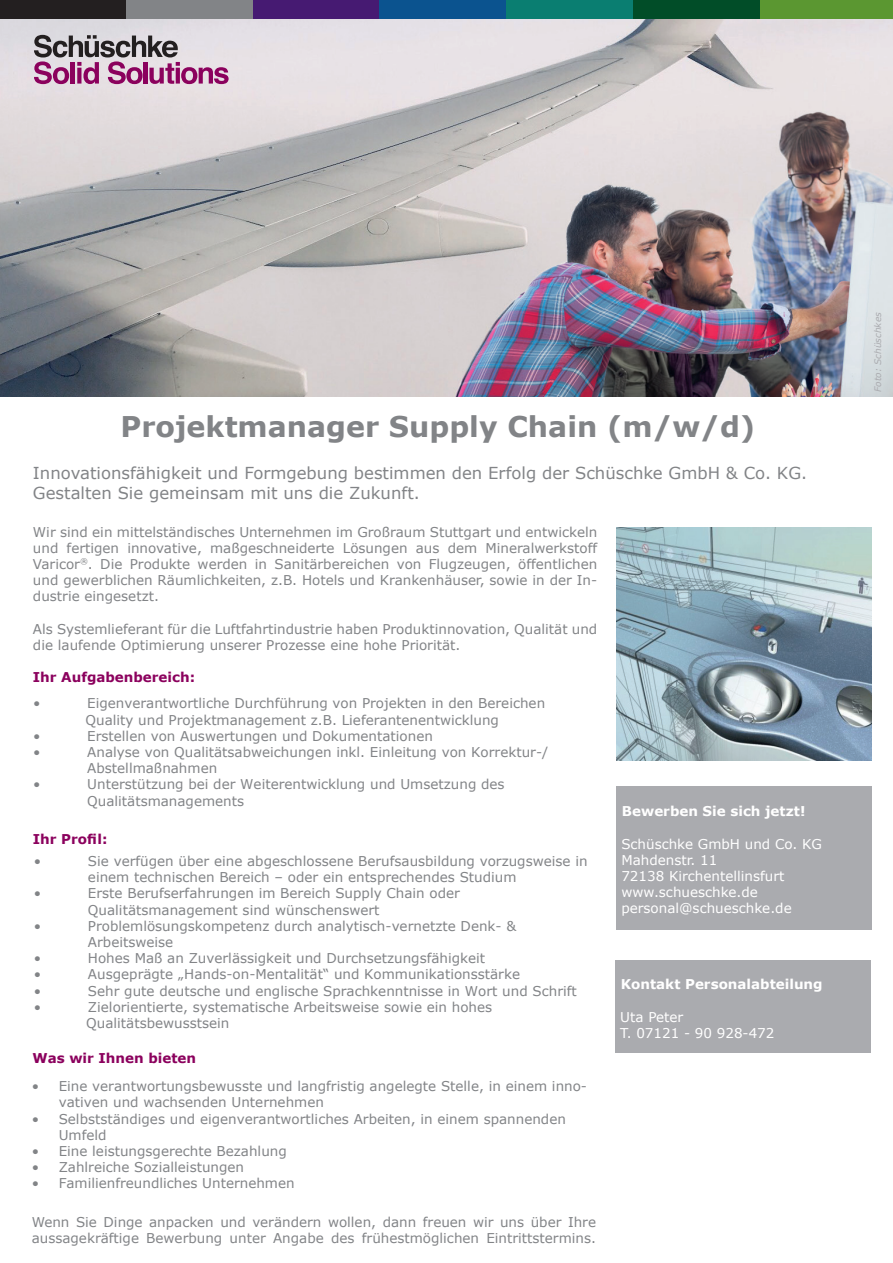
<style>
.page{position:relative;width:893px;height:1263px;background:#fff}
.page>*{position:absolute;margin:0;border:0;box-sizing:border-box;transform-origin:0 0}
.t1{font:700 28.5px "Verdana";color:#828487}
.t2{font:16.5px "Verdana";color:#828487}
.t3{font:13.5px/16.2px "Verdana";color:#828487}
.t4{font:13.5px "Verdana";color:#fff}
.t5{font:700 13.5px "Verdana";color:#8b015d}
.t6{font:700 13.5px "Verdana";color:#fff}
.t7{font:italic 9px "Verdana";color:#aaabaf}
</style>
<div class="page">
<div style="left:0;top:0;width:126px;height:19px;background:#231f20"></div>
<div style="left:126px;top:0;width:127px;height:19px;background:#828487"></div>
<div style="left:253px;top:0;width:127px;height:19px;background:#461a72"></div>
<div style="left:380px;top:0;width:127px;height:19px;background:#0b538f"></div>
<div style="left:507px;top:0;width:127px;height:19px;background:#0a7e71"></div>
<div style="left:634px;top:0;width:127px;height:19px;background:#014d28"></div>
<div style="left:761px;top:0;width:132px;height:19px;background:#5b9731"></div>
<img style="left:0;top:19px;width:893px;height:377px">
<svg style="left:34px;top:35px;width:195px;height:49px;background:#b290a7"></svg>
<div style="left:615px;top:960px;width:256px;height:92px;background:#aaabaf"></div>
<img style="left:617px;top:528px;width:255px;height:232px">
<div style="left:617px;top:787px;width:255px;height:143px;background:#aaabaf"></div>
<p class="t1" style="left:120px;top:407px;width:636px">Projektmanager Supply Chain (m/w/d)</p>
<p class="t2" style="left:33px;top:462px;width:776px">Innovationsfähigkeit und Formgebung bestimmen den Erfolg der Schüschke GmbH &amp; Co. KG.</p>
<p class="t2" style="left:33px;top:482px;width:388px">Gestalten Sie gemeinsam mit uns die Zukunft.</p>
<p class="t3" style="left:33px;top:523px;width:566px;text-align:justify">Wir sind ein mittelständisches Unternehmen im Großraum Stuttgart und entwickeln und fertigen innovative, maßgeschneiderte Lösungen aus dem Mineralwerkstoff Varicor<sup>®</sup>. Die Produkte werden in Sanitärbereichen von Flugzeugen, öffentlichen und gewerblichen Räumlichkeiten, z.B. Hotels und Krankenhäuser, sowie in der In&shy;dustrie eingesetzt.</p>
<p class="t3" style="left:33px;top:621px;width:566px">Als Systemlieferant für die Luftfahrtindustrie haben Produktinnovation, Qualität und die laufende Optimierung unserer Prozesse eine hohe Priorität.</p>
<p class="t5" style="left:33px;top:668px;width:164px">Ihr Aufgabenbereich:</p>
<p class="t3" style="left:33px;top:695px;width:9px">•</p>
<p class="t3" style="left:86px;top:695px;width:461px">Eigenverantwortliche Durchführung von Projekten in den Bereichen<br>Quality und Projektmanagement z.B. Lieferantenentwicklung</p>
<p class="t3" style="left:33px;top:728px;width:9px">•</p>
<p class="t3" style="left:87px;top:728px;width:347px">Erstellen von Auswertungen und Dokumentationen</p>
<p class="t3" style="left:33px;top:744px;width:9px">•</p>
<p class="t3" style="left:87px;top:744px;width:462px">Analyse von Qualitätsabweichungen inkl. Einleitung von Korrektur-/<br>Abstellmaßnahmen</p>
<p class="t3" style="left:33px;top:776px;width:9px">•</p>
<p class="t3" style="left:87px;top:776px;width:419px">Unterstützung bei der Weiterentwicklung und Umsetzung des<br>Qualitätsmanagements</p>
<p class="t5" style="left:33px;top:830px;width:76px">Ihr Profil:</p>
<p class="t3" style="left:34px;top:853px;width:9px">•</p>
<p class="t3" style="left:88px;top:853px;width:501px">Sie verfügen über eine abgeschlossene Berufsausbildung vorzugsweise in einem technischen Bereich – oder ein entsprechendes Studium</p>
<p class="t3" style="left:34px;top:885px;width:9px">•</p>
<p class="t3" style="left:88px;top:885px;width:373px">Erste Berufserfahrungen im Bereich Supply Chain oder<br>Qualitätsmanagement sind wünschenswert</p>
<p class="t3" style="left:34px;top:918px;width:9px">•</p>
<p class="t3" style="left:88px;top:918px;width:430px">Problemlösungskompetenz durch analytisch-vernetzte Denk- &amp;<br>Arbeitsweise</p>
<p class="t3" style="left:34px;top:950px;width:9px">•</p>
<p class="t3" style="left:88px;top:950px;width:399px">Hohes Maß an Zuverlässigkeit und Durchsetzungsfähigkeit</p>
<p class="t3" style="left:34px;top:966px;width:9px">•</p>
<p class="t3" style="left:88px;top:966px;width:434px">Ausgeprägte „Hands-on-Mentalität“ und Kommunikationsstärke</p>
<p class="t3" style="left:34px;top:982px;width:9px">•</p>
<p class="t3" style="left:88px;top:982px;width:490px">Sehr gute deutsche und englische Sprachkenntnisse in Wort und Schrift</p>
<p class="t3" style="left:34px;top:999px;width:9px">•</p>
<p class="t3" style="left:86px;top:999px;width:407px">Zielorientierte, systematische Arbeitsweise sowie ein hohes<br>Qualitätsbewusstsein</p>
<p class="t5" style="left:33px;top:1049px;width:165px">Was wir Ihnen bieten</p>
<p class="t3" style="left:59px;top:1078px;width:530px;text-indent:-27px">• Eine verantwortungsbewusste und langfristig angelegte Stelle, in einem inno&shy;vativen und wachsenden Unternehmen</p>
<p class="t3" style="left:59px;top:1110px;width:509px;text-indent:-27px">• Selbstständiges und eigenverantwortliches Arbeiten, in einem spannenden<br>Umfeld</p>
<p class="t3" style="left:32px;top:1143px;width:257px">• Eine leistungsgerechte Bezahlung</p>
<p class="t3" style="left:32px;top:1159px;width:214px">• Zahlreiche Sozialleistungen</p>
<p class="t3" style="left:32px;top:1175px;width:264px">• Familienfreundliches Unternehmen</p>
<p class="t3" style="left:32px;top:1213px;width:566px">Wenn Sie Dinge anpacken und verändern wollen, dann freuen wir uns über Ihre aussagekräftige Bewerbung unter Angabe des frühestmöglichen Eintrittstermins.</p>
<p class="t6" style="left:622px;top:802px;width:185px">Bewerben Sie sich jetzt!</p>
<p class="t4" style="left:621px;top:834px;width:202px">Schüschke GmbH und Co. KG</p>
<p class="t4" style="left:621px;top:850px;width:98px">Mahdenstr. 11</p>
<p class="t4" style="left:621px;top:867px;width:165px">72138 Kirchentellinsfurt</p>
<p class="t4" style="left:621px;top:883px;width:138px">www.schueschke.de</p>
<p class="t4" style="left:621px;top:899px;width:172px">personal@schueschke.de</p>
<p class="t6" style="left:621px;top:975px;width:203px">Kontakt Personalabteilung</p>
<p class="t4" style="left:620px;top:1008px;width:65px">Uta Peter</p>
<p class="t4" style="left:620px;top:1024px;width:156px">T. 07121 - 90 928-472</p>
<p class="t7" style="left:872px;top:392px;width:81px;rotate:-90deg">Foto: Schüschkes</p>
</div>
